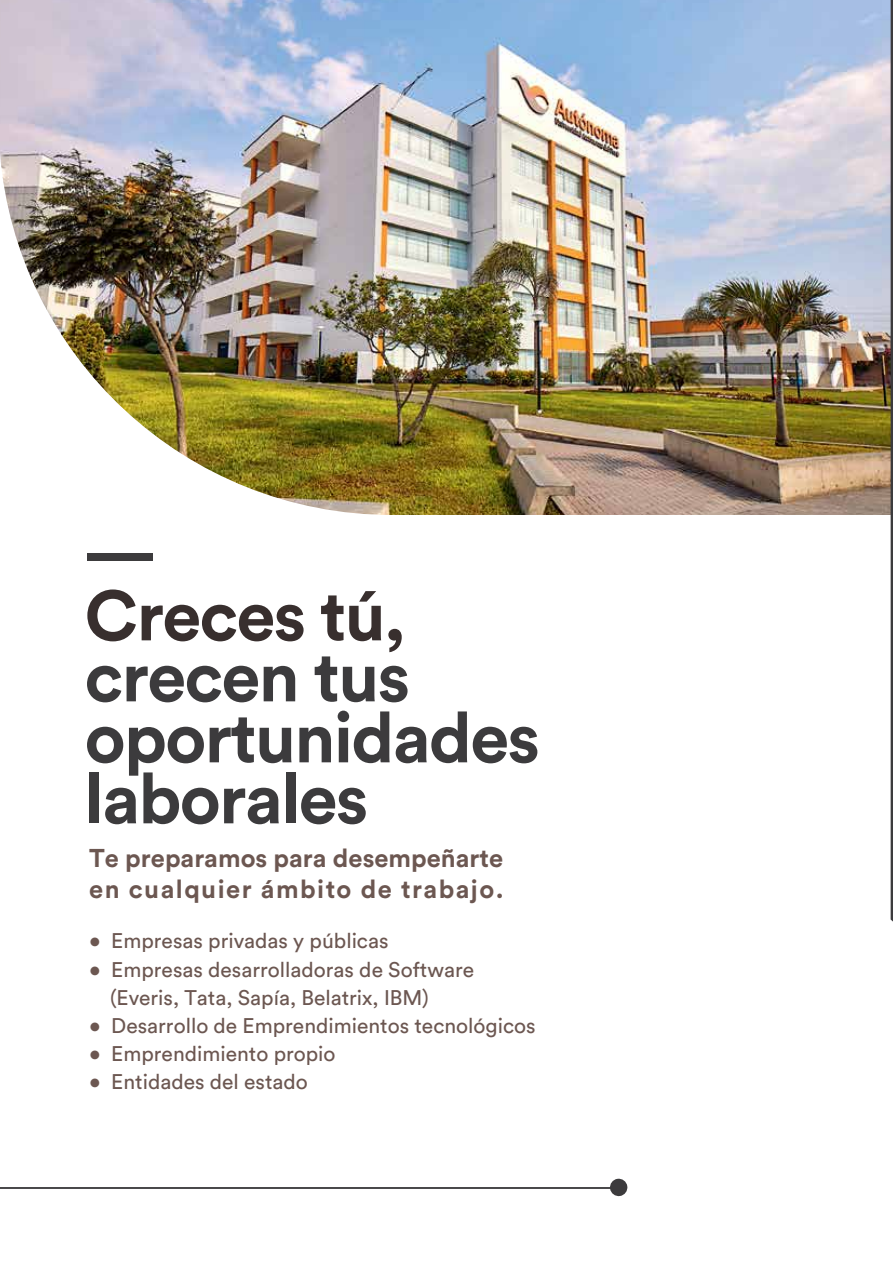
<style>
.page{position:relative;width:893px;height:1263px;background:#fff}
.page>*{position:absolute;margin:0;border:0;box-sizing:border-box;transform-origin:0 0}
.t1{font:700 70.2px/61.1px "Circular Std";letter-spacing:-.025em;color:#3c3b3d}
.t2{font:700 70.2px "Circular Std";letter-spacing:-.025em;color:#382f2e}
.t3{font:700 25.5px/30.6px "Circular Std";color:#6c5751}
.t4{font:21px/28.2px "Circular Std";color:#6c5751}
</style>
<div class="page">
<div style="left:87px;top:553px;width:66px;height:8px;background:#3c3b3d"></div>
<img style="left:0;top:0;width:891px;height:515px">
<hr style="left:891px;top:0;width:2px;height:922px;background:#3c3b3d">
<hr style="left:0;top:1187px;width:618px;height:2px;background:#3c3b3d">
<svg style="left:609px;top:1178px;width:19px;height:19px"></svg>
<h1 class="t2" style="left:85px;top:570px;width:323px">Creces tú,</h1>
<h1 class="t1" style="left:85px;top:645px;width:457px">crecen tus oportunidades laborales</h1>
<p class="t3" style="left:89px;top:842px;width:416px">Te preparamos para desempeñarte en cualquier ámbito de trabajo.</p>
<p class="t4" style="left:89px;top:927px;width:301px">• Empresas privadas y públicas</p>
<p class="t4" style="left:110px;top:955px;width:365px;text-indent:-21px">• Empresas desarrolladoras de Software (Everis, Tata, Sapía, Belatrix, IBM)</p>
<p class="t4" style="left:89px;top:1011px;width:448px">• Desarrollo de Emprendimientos tecnológicos</p>
<p class="t4" style="left:89px;top:1039px;width:248px">• Emprendimiento propio</p>
<p class="t4" style="left:89px;top:1068px;width:220px">• Entidades del estado</p>
</div>
